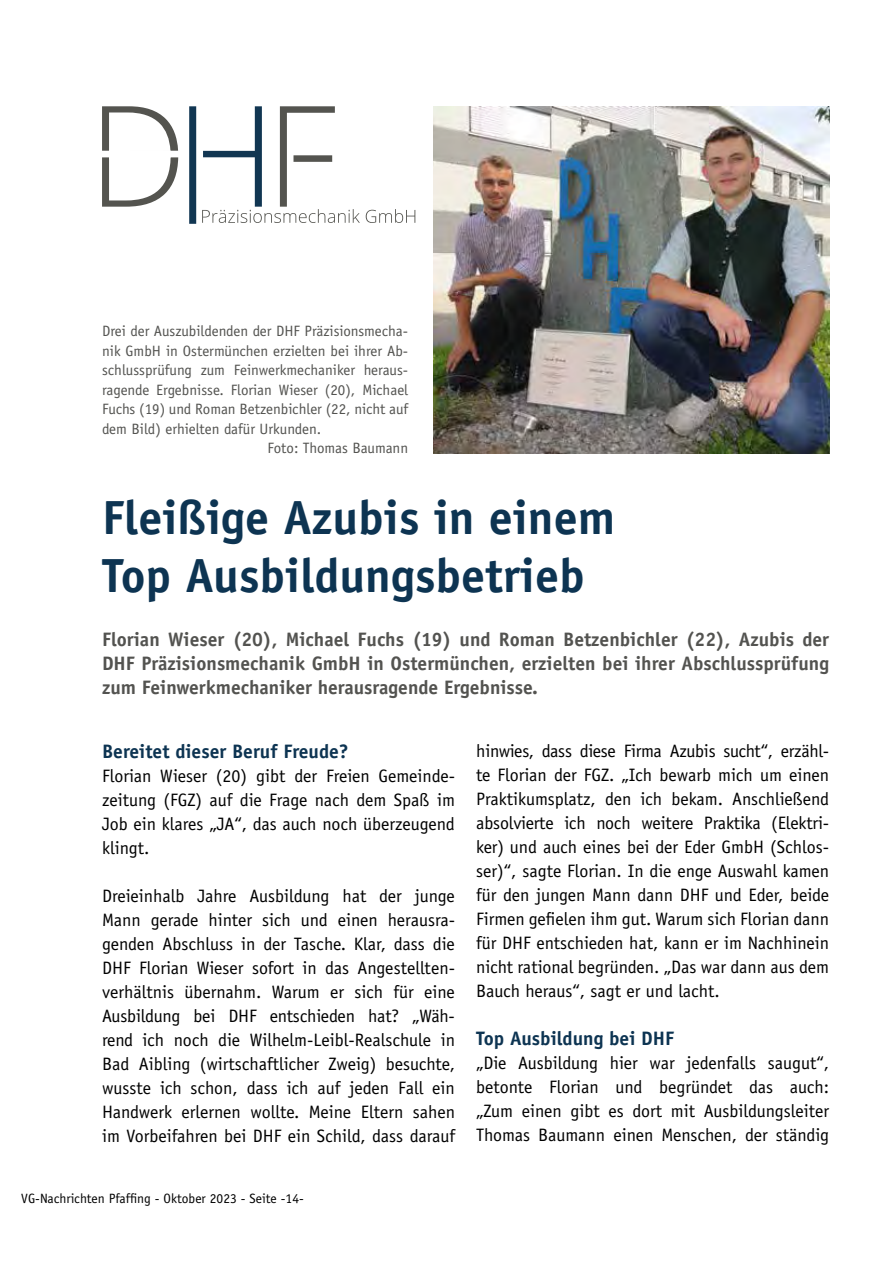
<style>
.page{position:relative;width:893px;height:1263px;background:#fff}
.page>*{position:absolute;margin:0;border:0;box-sizing:border-box;transform-origin:0 0}
.t1{font:700 48px/57.6px "Officina Sans Std";color:#0d3452}
.t2{font:700 19.5px/24px "Officina Sans Std";color:#535350;text-align:justify}
.t3{font:700 19.5px "Officina Sans Std";color:#0d3452}
.t4{font:18px/24px "Officina Sans Std";color:#000;text-align:justify}
.t5{font:15px "Officina Sans Std";color:#535350}
.t6{font:13.5px "Officina Sans Std";color:#000}
</style>
<div class="page">
<img style="left:433px;top:106px;width:396px;height:347px">
<svg style="left:189px;top:106px;width:7px;height:118px"></svg>
<svg style="left:202px;top:106px;width:158px;height:117px"></svg>
<svg style="left:366px;top:209px;width:49px;height:14px"></svg>
<svg style="left:102px;top:106px;width:76px;height:101px"></svg>
<p class="t5" style="left:102px;top:322px;width:308px">Drei der Auszubildenden der DHF Präzisionsmecha-</p>
<p class="t5" style="left:102px;top:342px;width:308px">nik GmbH in Ostermünchen erzielten bei ihrer Ab-</p>
<p class="t5" style="left:102px;top:361px;width:308px">schlussprüfung zum Feinwerkmechaniker heraus-</p>
<p class="t5" style="left:102px;top:381px;width:308px">ragende Ergebnisse. Florian Wieser (20), Michael</p>
<p class="t5" style="left:102px;top:400px;width:308px">Fuchs (19) und Roman Betzenbichler (22, nicht auf</p>
<p class="t5" style="left:102px;top:420px;width:221px">dem Bild) erhielten dafür Urkunden.</p>
<p class="t5" style="left:267px;top:439px;width:142px">Foto: Thomas Baumann</p>
<h1 class="t1" style="left:102px;top:488px;width:514px">Fleißige Azubis in einem<br>Top Ausbildungsbetrieb</h1>
<p class="t2" style="left:102px;top:627px;width:729px">Florian Wieser (20), Michael Fuchs (19) und Roman Betzenbichler (22), Azubis der DHF Präzisionsmechanik GmbH in Ostermünchen, erzielten bei ihrer Abschlussprüfung zum Feinwerkmechaniker herausragende Ergebnisse.</p>
<p class="t3" style="left:102px;top:739px;width:248px">Bereitet dieser Beruf Freude?</p>
<p class="t4" style="left:102px;top:764px;width:354px">Florian Wieser (20) gibt der Freien Gemeinde&shy;zeitung (FGZ) auf die Frage nach dem Spaß im Job ein klares „JA“, das auch noch überzeugend klingt.</p>
<p class="t4" style="left:102px;top:884px;width:354px">Dreieinhalb Jahre Ausbildung hat der junge Mann gerade hinter sich und einen herausra&shy;genden Abschluss in der Tasche. Klar, dass die DHF Florian Wieser sofort in das Angestellten&shy;verhältnis übernahm. Warum er sich für eine Ausbildung bei DHF entschieden hat? „Wäh&shy;rend ich noch die Wilhelm-Leibl-Realschule in Bad Aibling (wirtschaftlicher Zweig) besuchte, wusste ich schon, dass ich auf jeden Fall ein Handwerk erlernen wollte. Meine Eltern sahen im Vorbeifahren bei DHF ein Schild, dass darauf</p>
<p class="t6" style="left:21px;top:1190px;width:284px">VG-Nachrichten Pfaffing - Oktober 2023 - Seite -14-</p>
<p class="t4" style="left:476px;top:739px;width:354px">hinwies, dass diese Firma Azubis sucht“, erzähl&shy;te Florian der FGZ. „Ich bewarb mich um einen Praktikumsplatz, den ich bekam. Anschließend absolvierte ich noch weitere Praktika (Elektri&shy;ker) und auch eines bei der Eder GmbH (Schlos&shy;ser)“, sagte Florian. In die enge Auswahl kamen für den jungen Mann dann DHF und Eder, beide Firmen gefielen ihm gut. Warum sich Florian dann für DHF entschieden hat, kann er im Nachhinein nicht rational begründen. „Das war dann aus dem Bauch heraus“, sagt er und lacht.</p>
<p class="t3" style="left:476px;top:1026px;width:199px">Top Ausbildung bei DHF</p>
<p class="t4" style="left:476px;top:1051px;width:354px">„Die Ausbildung hier war jedenfalls saugut“, betonte Florian und begründet das auch: „Zum einen gibt es dort mit Ausbildungsleiter Thomas Baumann einen Menschen, der ständig</p>
</div>
